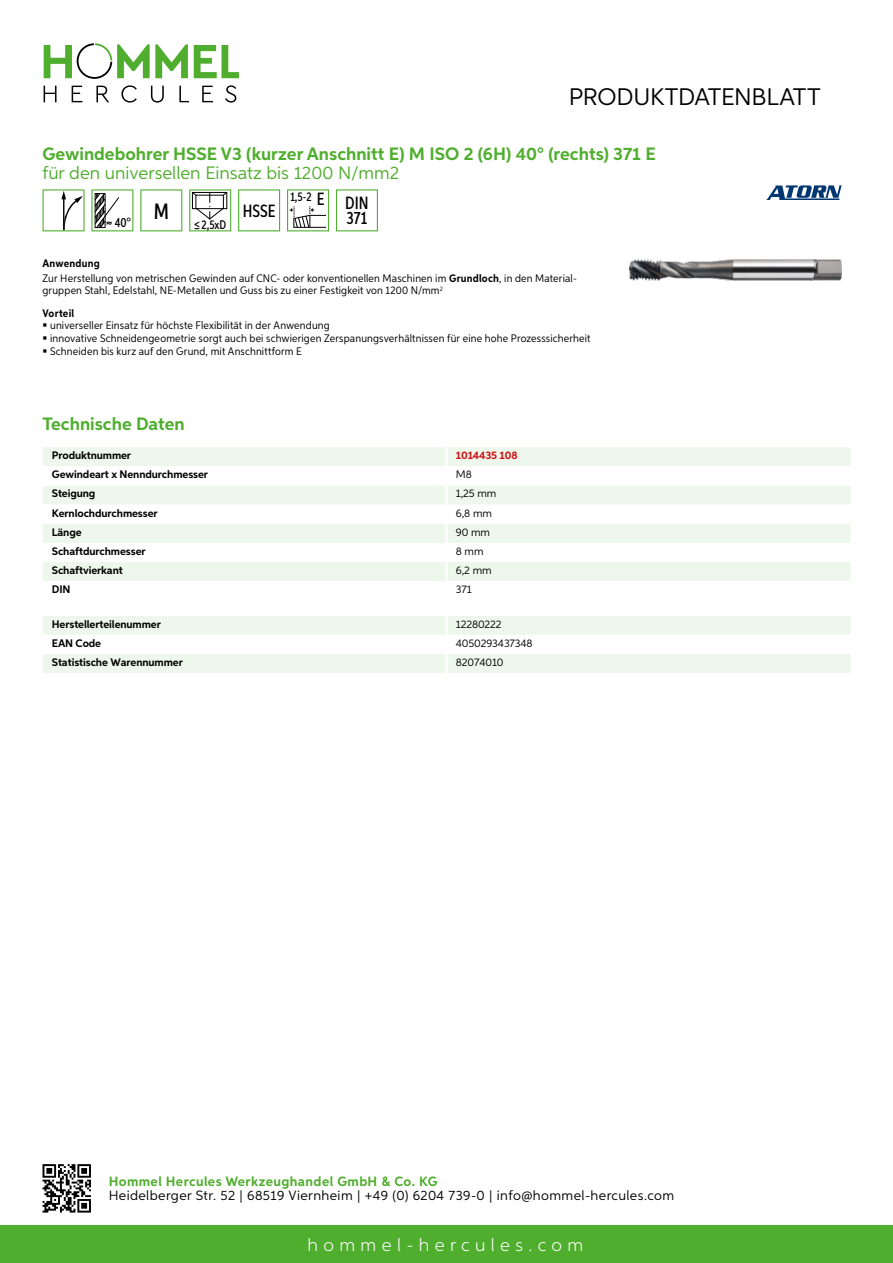
<style>
.page{position:relative;width:893px;height:1263px;background:#fff}
.page>*{position:absolute;margin:0;border:0;box-sizing:border-box;transform-origin:0 0}
.t1{font:24px "Aspira";letter-spacing:-.01em;color:#000}
.t2{font:700 18px "Aspira";color:#50ae2f}
.t3{font:18px "Aspira";color:#50ae2f}
.t4{font:300 18px "Aspira";letter-spacing:.3em;color:#fff}
.t5{font:500 17.85px "Aspira XX Nar";color:#000}
.t6{font:13.5px "Aspira";letter-spacing:.03em;color:#000}
.t7{font:700 13.5px "Aspira";letter-spacing:.03em;color:#50ae2f}
.t8{font:500 13.35px "Aspira XX Nar";color:#000}
.t9{font:500 12.6px "Aspira XX Nar";color:#000}
.t10{font:10.95px/12.8px "Aspira Nar";letter-spacing:.015em;color:#000}
.t11{font:700 10.95px "Aspira";letter-spacing:-.01em;color:#000}
.t12{font:10.95px "Aspira";letter-spacing:-.01em;color:#000}
.t13{font:700 10.95px "Aspira";letter-spacing:-.01em;color:#cd1013}
.s1{font-size:17.85px}
.s2{font-weight:700}
</style>
<div class="page">
<div style="left:0;top:1226px;width:893px;height:37px;background:#50ae2f"></div>
<svg style="left:43px;top:1164px;width:48px;height:48px"></svg>
<svg style="left:194px;top:45px;width:45px;height:33px"></svg>
<svg style="left:44px;top:43px;width:144px;height:36px"></svg>
<svg style="left:44px;top:86px;width:13px;height:16px"></svg>
<svg style="left:72px;top:86px;width:10px;height:16px"></svg>
<svg style="left:96px;top:86px;width:13px;height:16px"></svg>
<svg style="left:121px;top:85px;width:16px;height:18px"></svg>
<svg style="left:151px;top:86px;width:13px;height:17px"></svg>
<svg style="left:179px;top:86px;width:10px;height:16px"></svg>
<svg style="left:202px;top:86px;width:11px;height:16px"></svg>
<svg style="left:225px;top:85px;width:11px;height:18px"></svg>
<div style="left:43px;top:447px;width:807px;height:19px;background:#eef7eb"></div>
<svg style="left:43px;top:486px;width:807px;height:95px;fill:#eef7eb"></svg>
<hr style="left:445px;top:447px;width:3px;height:19px;background:#fff">
<hr style="left:445px;top:485px;width:3px;height:20px;background:#fff">
<hr style="left:445px;top:505px;width:3px;height:19px;background:#fff">
<hr style="left:445px;top:524px;width:3px;height:19px;background:#fff">
<hr style="left:445px;top:543px;width:3px;height:19px;background:#fff">
<hr style="left:445px;top:562px;width:3px;height:19px;background:#fff">
<svg style="left:43px;top:616px;width:807px;height:57px"></svg>
<hr style="left:445px;top:654px;width:3px;height:19px;background:#fff">
<svg style="left:43px;top:189px;width:42px;height:42px"></svg>
<svg style="left:91px;top:189px;width:42px;height:42px"></svg>
<svg style="left:140px;top:189px;width:42px;height:42px"></svg>
<svg style="left:189px;top:189px;width:42px;height:42px"></svg>
<svg style="left:238px;top:189px;width:42px;height:42px"></svg>
<svg style="left:287px;top:189px;width:42px;height:42px"></svg>
<svg style="left:336px;top:189px;width:42px;height:42px"></svg>
<img style="left:629px;top:259px;width:213px;height:21px">
<svg style="left:766px;top:185px;width:76px;height:15px"></svg>
<h1 class="t1" style="left:569px;top:82px;width:253px">Produktdatenblatt</h1>
<h2 class="t2" style="left:43px;top:142px;width:615px">Gewindebohrer HSSE V3 (kurzer Anschnitt E) M ISO 2 (6H) 40° (rechts) 371 E</h2>
<h2 class="t3" style="left:43px;top:162px;width:358px">für den universellen Einsatz bis 1200 N/mm2</h2>
<p class="t8" style="left:115px;top:215px;width:56px">40° <sup>M</sup></p>
<p class="t9" style="left:194px;top:217px;width:34px">≤2,5xD</p>
<h3 class="t5" style="left:243px;top:200px;width:34px">HSSE</h3>
<p class="t9" style="left:290px;top:189px;width:80px">1,5-2 <span class="s1">E DIN</span></p>
<h3 class="t5" style="left:347px;top:207px;width:22px">371</h3>
<p class="t10" style="left:43px;top:256px;width:536px;line-height:15.1px"><span class="s2">Anwendung<br></span>Zur Herstellung von metrischen Gewinden auf CNC- oder konventionellen Maschinen im <span class="s2">Grundloch</span>, in den Material-</p>
<p class="t10" style="left:43px;top:279px;width:402px;line-height:22.2px">gruppen Stahl, Edelstahl, NE-Metallen und Guss bis zu einer Festigkeit von 1200 N/mm<sup>2<br></sup><span class="s2">Vorteil</span></p>
<p class="t10" style="left:50px;top:319px;width:542px">universeller Einsatz für höchste Flexibilität in der Anwendung<br>innovative Schneidengeometrie sorgt auch bei schwierigen Zerspanungsverhältnissen für eine hohe Prozesssicherheit<br>Schneiden bis kurz auf den Grund, mit Anschnittform E</p>
<h2 class="t2" style="left:43px;top:413px;width:144px">Technische Daten</h2>
<p class="t11" style="left:52px;top:449px;width:81px">Produktnummer</p>
<p class="t13" style="left:456px;top:449px;width:63px">1014435 108</p>
<p class="t11" style="left:52px;top:468px;width:158px">Gewindeart x Nenndurchmesser</p>
<p class="t12" style="left:456px;top:468px;width:17px">M8</p>
<p class="t11" style="left:52px;top:487px;width:45px">Steigung</p>
<p class="t12" style="left:456px;top:487px;width:42px">1,25 mm</p>
<p class="t11" style="left:52px;top:506px;width:107px">Kernlochdurchmesser</p>
<p class="t12" style="left:456px;top:506px;width:38px">6,8 mm</p>
<p class="t11" style="left:52px;top:525px;width:31px">Länge</p>
<p class="t12" style="left:456px;top:525px;width:36px">90 mm</p>
<p class="t11" style="left:52px;top:544px;width:95px">Schaftdurchmesser</p>
<p class="t12" style="left:456px;top:544px;width:29px">8 mm</p>
<p class="t11" style="left:52px;top:563px;width:72px">Schaftvierkant</p>
<p class="t12" style="left:456px;top:563px;width:37px">6,2 mm</p>
<p class="t11" style="left:52px;top:583px;width:20px">DIN</p>
<p class="t12" style="left:456px;top:583px;width:17px">371</p>
<p class="t11" style="left:52px;top:617px;width:111px">Herstellerteilenummer</p>
<p class="t12" style="left:456px;top:617px;width:47px">12280222</p>
<p class="t11" style="left:52px;top:636px;width:51px">EAN Code</p>
<p class="t12" style="left:456px;top:636px;width:78px">4050293437348</p>
<p class="t11" style="left:52px;top:655px;width:132px">Statistische Warennummer</p>
<p class="t12" style="left:456px;top:655px;width:49px">82074010</p>
<p class="t7" style="left:109px;top:1172px;width:330px">Hommel Hercules Werkzeughandel GmbH &amp; Co. KG</p>
<p class="t6" style="left:109px;top:1187px;width:567px">Heidelberger Str. 52 | 68519 Viernheim | +49 (0) 6204 739-0 | info@hommel-hercules.com</p>
<h2 class="t4" style="left:307px;top:1234px;width:277px">hommel-hercules.com</h2>
</div>
